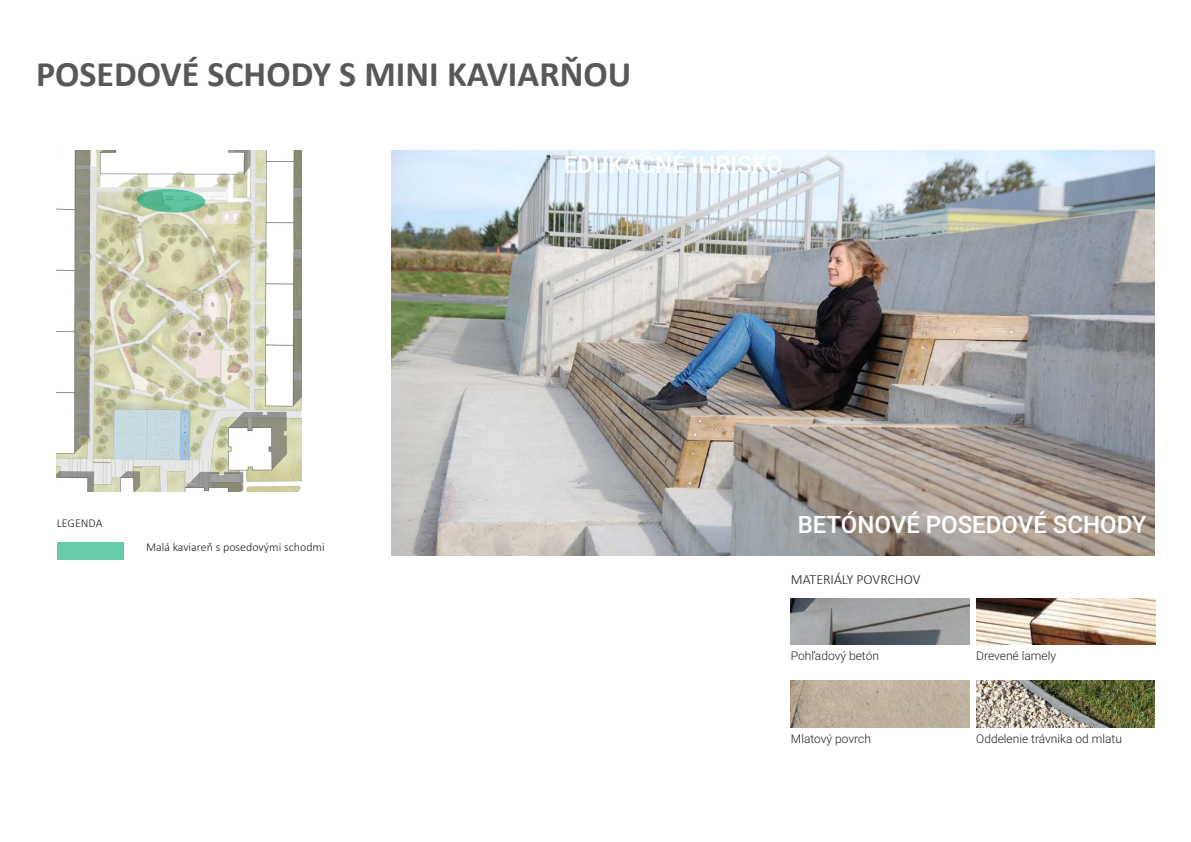
<style>
.page{position:relative;width:1191px;height:842px;background:#fff}
.page>*{position:absolute;margin:0;border:0;box-sizing:border-box;transform-origin:0 0}
.t1{font:700 36px "Calibri";color:#57585a}
.t2{font:500 24px "Roboto";color:#fff}
.t3{font:300 14px "Calibri";color:#231f20}
.t4{font:300 12px "Roboto";color:#231f20}
.t5{font:300 12px "Calibri";color:#231f20}
</style>
<div class="page">
<img style="left:791px;top:598px;width:178px;height:47px">
<img style="left:791px;top:680px;width:178px;height:47px">
<img style="left:976px;top:680px;width:179px;height:47px">
<img style="left:976px;top:598px;width:179px;height:47px">
<img style="left:57px;top:151px;width:245px;height:340px">
<svg style="left:137px;top:188px;width:69px;height:25px;background:#7cc4a3"></svg>
<div style="left:57px;top:542px;width:66px;height:17px;background:#66caab"></div>
<img style="left:391px;top:151px;width:764px;height:405px">
<p class="t1" style="left:36px;top:49px;width:597px">POSEDOVÉ SCHODY S MINI KAVIARŇOU</p>
<p class="t2" style="left:564px;top:148px;width:221px">EDUKAČNÉ IHRISKO</p>
<p class="t5" style="left:57px;top:516px;width:47px">LEGENDA</p>
<p class="t5" style="left:146px;top:540px;width:180px">Malá kaviareň s posedovými schodmi</p>
<p class="t2" style="left:797px;top:507px;width:350px">BETÓNOVÉ POSEDOVÉ SCHODY</p>
<p class="t3" style="left:791px;top:570px;width:131px">MATERIÁLY POVRCHOV</p>
<p class="t4" style="left:790px;top:647px;width:90px">Pohľadový betón</p>
<p class="t4" style="left:976px;top:647px;width:81px">Drevené lamely</p>
<p class="t4" style="left:791px;top:731px;width:82px">Mlatový povrch</p>
<p class="t4" style="left:976px;top:731px;width:147px">Oddelenie trávnika od mlatu</p>
</div>
